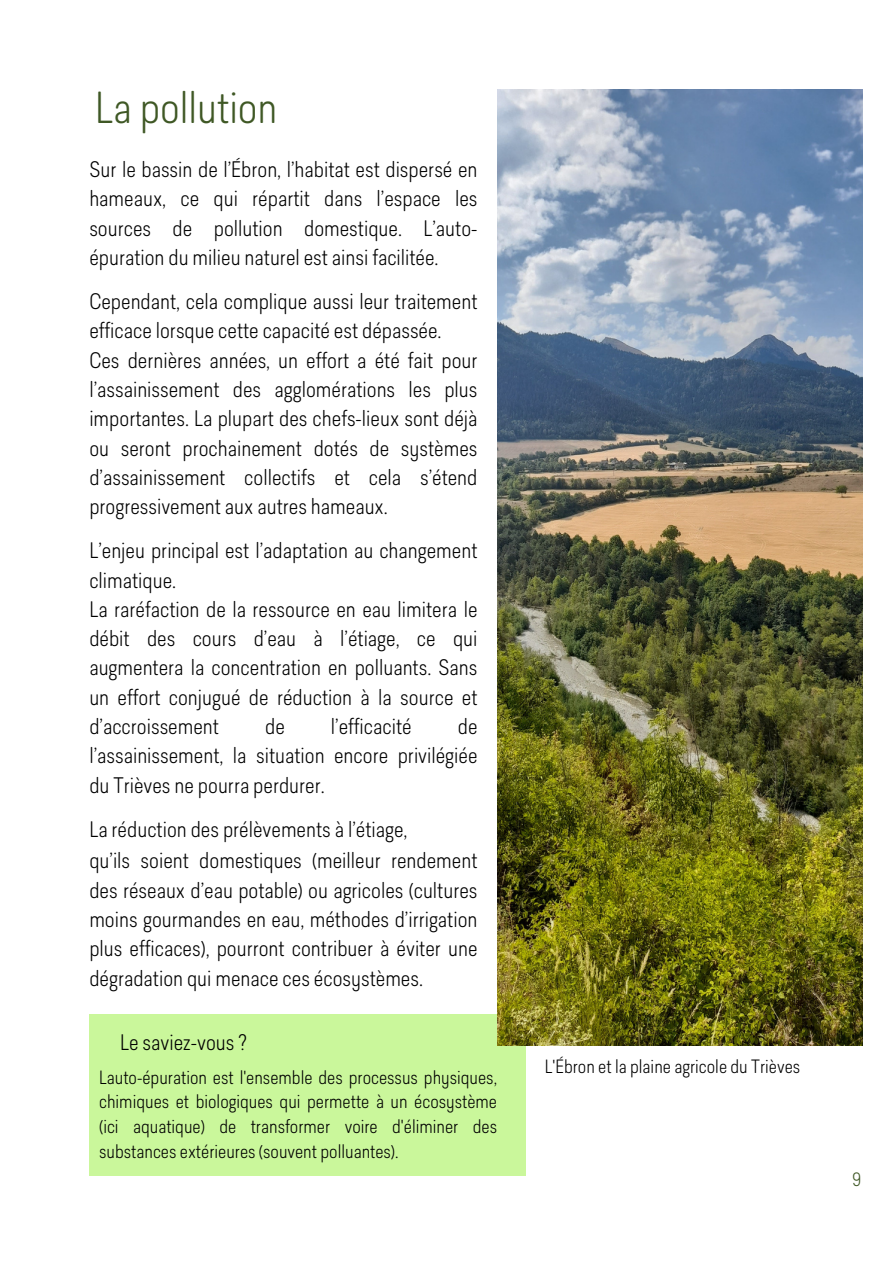
<style>
.page{position:relative;width:893px;height:1264px;background:#fff}
.page>*{position:absolute;margin:0;border:0;box-sizing:border-box;transform-origin:0 0}
.t1{font:300 42px "Predige Rounded";color:#3f5825}
.t2{font:300 21px/29.2px "Predige Rounded";color:#000;text-align:justify}
.t3{font:300 18px/24.8px "Predige Rounded";color:#000;text-align:justify}
.t4{font:300 18px "Predige Rounded";color:#3f5825}
</style>
<div class="page">
<div style="left:89px;top:1013px;width:437px;height:162px;background:#caf79b"></div>
<img style="left:497px;top:89px;width:364px;height:956px">
<p class="t1" style="left:95px;top:92px;width:184px">La pollution</p>
<p class="t2" style="left:89px;top:157px;width:389px">Sur le bassin de l’Ébron, l’habitat est dispersé en hameaux, ce qui répartit dans l’espace les sources de pollution domestique. L’auto&shy;épuration du milieu naturel est ainsi facilitée.</p>
<p class="t2" style="left:89px;top:289px;width:389px">Cependant, cela complique aussi leur traitement efficace lorsque cette capacité est dépassée.</p>
<p class="t2" style="left:89px;top:348px;width:389px">Ces dernières années, un effort a été fait pour l’assainissement des agglomérations les plus importantes. La plupart des chefs-lieux sont déjà ou seront prochainement dotés de systèmes d’assainissement collectifs et cela s’étend progressivement aux autres hameaux.</p>
<p class="t2" style="left:89px;top:538px;width:389px">L’enjeu principal est l’adaptation au changement climatique.</p>
<p class="t2" style="left:89px;top:597px;width:389px">La raréfaction de la ressource en eau limitera le débit des cours d’eau à l’étiage, ce qui augmentera la concentration en polluants. Sans un effort conjugué de réduction à la source et d’accroissement</p>
<p class="t2" style="left:265px;top:714px;width:21px">de</p>
<p class="t2" style="left:331px;top:714px;width:82px">l’efficacité</p>
<p class="t2" style="left:89px;top:714px;width:389px;text-indent:368px">de l’assainissement, la situation encore privilégiée du Trièves ne pourra perdurer.</p>
<p class="t2" style="left:89px;top:817px;width:319px">La réduction des prélèvements à l’étiage,</p>
<p class="t2" style="left:89px;top:848px;width:389px">qu’ils soient domestiques (meilleur rendement des réseaux d’eau potable) ou agricoles (cultures moins gourmandes en eau, méthodes d’irrigation plus efficaces), pourront contribuer à éviter une dégradation qui menace ces écosystèmes.</p>
<p class="t2" style="left:120px;top:1030px;width:128px">Le saviez-vous ?</p>
<p class="t3" style="left:99px;top:1066px;width:399px">Lauto-épuration est l'ensemble des processus physiques, chimiques et biologiques qui permette à un écosystème (ici aquatique) de transformer voire d'éliminer des substances extérieures (souvent polluantes).</p>
<p class="t3" style="left:544px;top:1056px;width:257px">L'Ébron et la plaine agricole du Trièves</p>
<p class="t4" style="left:851px;top:1172px;width:11px">9</p>
</div>
